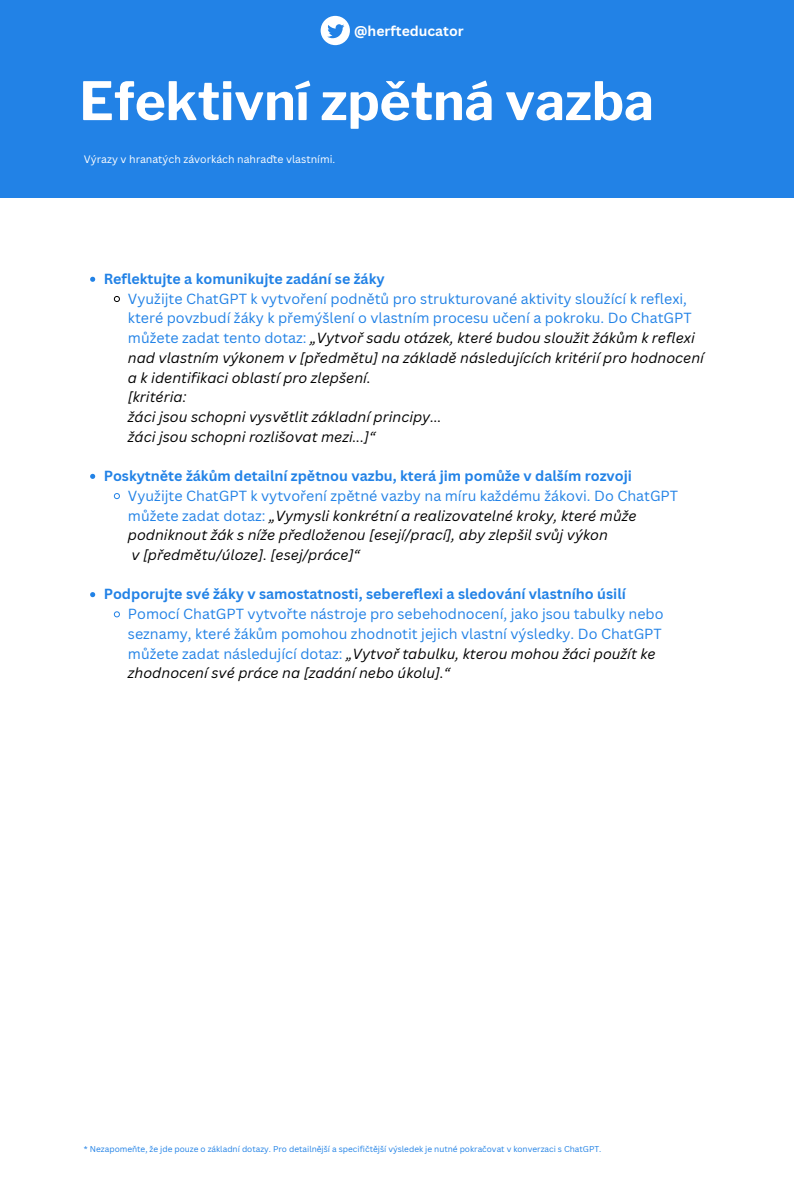
<style>
.page{position:relative;width:794px;height:1182px;background:#fff}
.page>*{position:absolute;margin:0;border:0;box-sizing:border-box;transform-origin:0 0}
.t1{font:700 52.5px "Libre Franklin";color:#fff}
.t2{font:14.25px/19.7px "Canva Sans";color:#2282e6}
.t3{font:italic 14.25px/19.7px "Canva Sans";color:#000}
.t4{font:700 14.25px "Canva Sans";color:#2282e6}
.t5{font:700 13.95px "Canva Sans";color:#fff}
.t6{font:10.5px "Canva Sans";color:#fff}
.t7{font:8.25px "Canva Sans";color:#2282e6}
.s1{font-style:italic;color:#000}
.s2{font-style:normal;color:#2282e6}
</style>
<div class="page">
<div style="left:0;top:0;width:793px;height:197px;background:#2282e6"></div>
<svg style="left:90px;top:277px;width:5px;height:5px"></svg>
<svg style="left:114px;top:296px;width:6px;height:6px"></svg>
<svg style="left:90px;top:474px;width:5px;height:5px"></svg>
<svg style="left:114px;top:493px;width:6px;height:6px"></svg>
<svg style="left:90px;top:592px;width:5px;height:5px"></svg>
<svg style="left:114px;top:611px;width:6px;height:6px"></svg>
<svg style="left:320px;top:16px;width:30px;height:29px"></svg>
<p class="t5" style="left:354px;top:22px;width:111px">@herfteducator</p>
<h1 class="t1" style="left:79px;top:69px;width:575px">Efektivní zpětná vazba</h1>
<p class="t6" style="left:84px;top:152px;width:253px">Výrazy v hranatých závorkách nahraďte vlastními.</p>
<p class="t4" style="left:104px;top:269px;width:282px">Reflektujte a komunikujte zadání se žáky</p>
<p class="t2" style="left:128px;top:288px;width:577px">Využijte ChatGPT k vytvoření podnětů pro strukturované aktivity sloužící k reflexi, které povzbudí žáky k přemýšlení o vlastním procesu učení a pokroku. Do ChatGPT můžete zadat tento dotaz: <span class="s1">„Vytvoř sadu otázek, které budou sloužit žákům k reflexi nad vlastním výkonem v [předmětu] na základě následujících kritérií pro hodnocení a k identifikaci oblastí pro zlepšení.</span></p>
<p class="t3" style="left:128px;top:387px;width:315px">[kritéria:<br>žáci jsou schopni vysvětlit základní principy... žáci jsou schopni rozlišovat mezi...]“</p>
<p class="t4" style="left:104px;top:466px;width:529px">Poskytněte žákům detailní zpětnou vazbu, která jim pomůže v dalším rozvoji</p>
<p class="t3" style="left:128px;top:485px;width:551px"><span class="s2">Využijte ChatGPT k vytvoření zpětné vazby na míru každému žákovi. Do ChatGPT můžete zadat dotaz:</span> „Vymysli konkrétní a realizovatelné kroky, které může podniknout žák s níže předloženou [esejí/prací], aby zlepšil svůj výkon<br>v [předmětu/úloze]. [esej/práce]“</p>
<p class="t4" style="left:104px;top:584px;width:523px">Podporujte své žáky v samostatnosti, sebereflexi a sledování vlastního úsilí</p>
<p class="t2" style="left:128px;top:603px;width:537px">Pomocí ChatGPT vytvořte nástroje pro sebehodnocení, jako jsou tabulky nebo seznamy, které žákům pomohou zhodnotit jejich vlastní výsledky. Do ChatGPT můžete zadat následující dotaz: <span class="s1">„Vytvoř tabulku, kterou mohou žáci použít ke zhodnocení své práce na [zadání nebo úkolu].“</span></p>
<p class="t7" style="left:84px;top:1142px;width:518px">* Nezapomeňte, že jde pouze o základní dotazy. Pro detailnější a specifičtější výsledek je nutné pokračovat v konverzaci s ChatGPT.</p>
</div>
